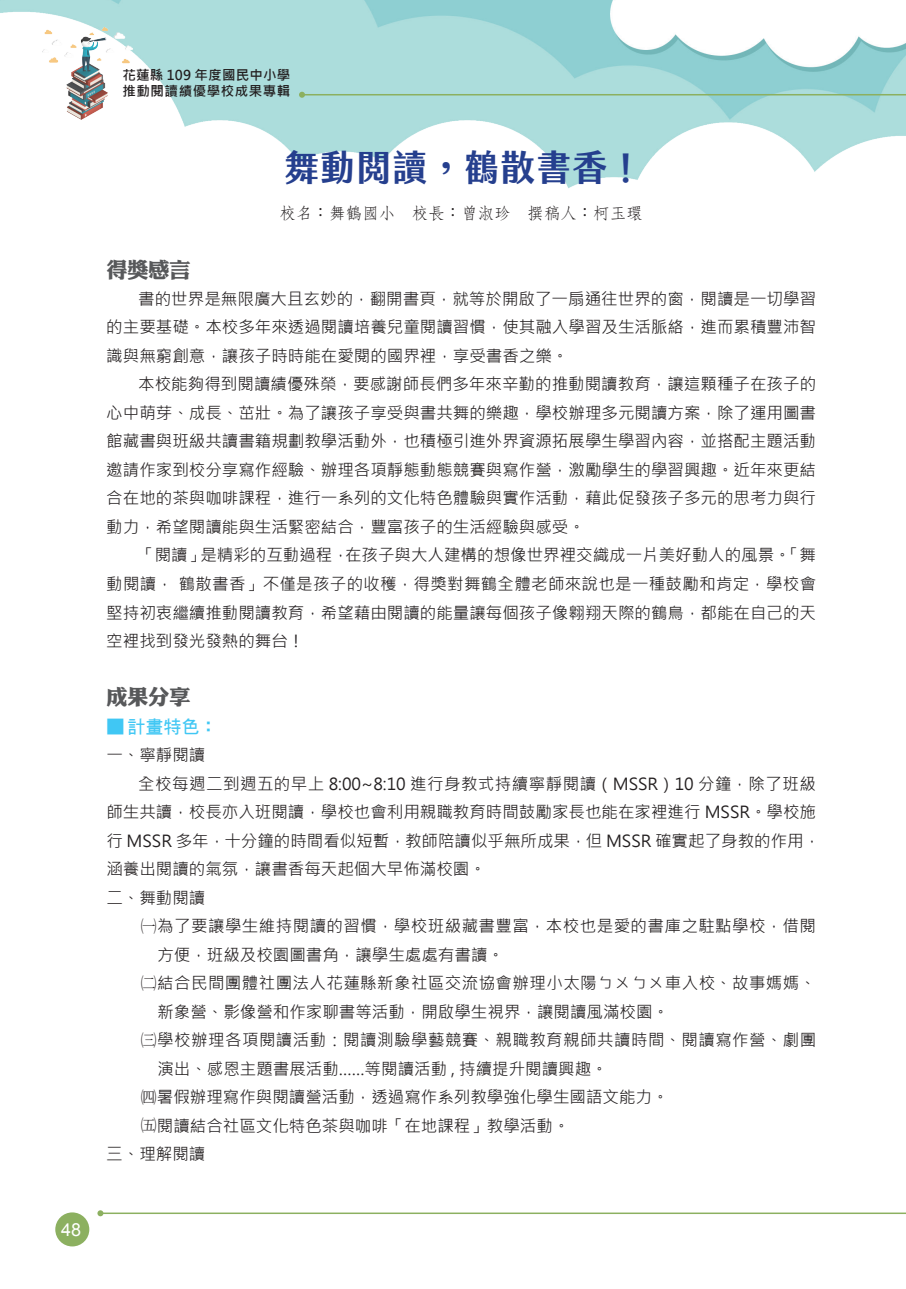
<style>
.page{position:relative;width:906px;height:1289px;background:#fff}
.page>*{position:absolute;margin:0;border:0;box-sizing:border-box;transform-origin:0 0}
.t1{font:36px "jf jinxuan fresh 2.2 bold";color:#253f8e}
.t2{font:21px "DF Li King Hei XB WIN BF";color:#57585a}
.t3{font:18px "DF Hei Bd HK BF";color:#40c7f4}
.t4{font:18px "Arial";color:#fff}
.t5{font:16.5px/28.5px "Microsoft Jheng Hei";color:#231f20;text-align:justify}
.t6{font:16.5px "Microsoft Jheng Hei";letter-spacing:.025em;color:#231f20}
.t7{font:16.5px "Microsoft Jheng Hei";letter-spacing:.03em;color:#231f20}
.t8{font:16.5px "DF Fang Song W4 HKP BF";color:#231f20}
.t9{font:700 13.5px/16.2px "Microsoft Jheng Hei";letter-spacing:.04em;color:#231f20}
.s1{font-family:"DF Hei Bd HKP BF"}
.s2{font-family:"MS Mincho"}
</style>
<div class="page">
<img style="left:0;top:0;width:906px;height:189px">
<div style="left:55px;top:1212px;width:34px;height:34px;background:#8cb060;border-radius:50%"></div>
<hr style="left:302px;top:94px;width:604px;height:1px;background:#8cb060">
<svg style="left:299px;top:92px;width:6px;height:6px"></svg>
<hr style="left:100px;top:1212px;width:806px;height:1px;background:#8cb060">
<svg style="left:97px;top:1210px;width:6px;height:6px"></svg>
<img style="left:43px;top:28px;width:89px;height:91px">
<p class="t4" style="left:61px;top:1217px;width:22px">48</p>
<p class="t9" style="left:122px;top:67px;width:169px">花蓮縣 109 年度國民中小學推動閱讀績優學校成果專輯</p>
<h1 class="t1" style="left:284px;top:147px;width:361px">舞動閱讀，鶴散書香！</h1>
<p class="t8" style="left:280px;top:205px;width:365px">校名：舞鶴國小　校長：曾淑珍　撰稿人：柯玉環</p>
<p class="t2" style="left:106px;top:259px;width:85px">得獎感言</p>
<p class="t5" style="left:106px;top:284px;width:711px;text-indent:32px">書的世界是無限廣大且玄妙的，翻開書頁，就等於開啟了一扇通往世界的窗，閱讀是一切學習的主要基礎。本校多年來透過閱讀培養兒童閱讀習慣，使其融入學習及生活脈絡，進而累積豐沛智識與無窮創意，讓孩子時時能在愛閱的國界裡，享受書香之樂。</p>
<p class="t5" style="left:106px;top:370px;width:711px;text-indent:32px">本校能夠得到閱讀績優殊榮，要感謝師長們多年來辛勤的推動閱讀教育，讓這顆種子在孩子的心中萌芽、成長、茁壯。為了讓孩子享受與書共舞的樂趣，學校辦理多元閱讀方案，除了運用圖書館藏書與班級共讀書籍規劃教學活動外，也積極引進外界資源拓展學生學習內容，並搭配主題活動邀請作家到校分享寫作經驗、辦理各項靜態動態競賽與寫作營，激勵學生的學習興趣。近年來更結合在地的茶與咖啡課程，進行一系列的文化特色體驗與實作活動，藉此促發孩子多元的思考力與行動力，希望閱讀能與生活緊密結合，豐富孩子的生活經驗與感受。</p>
<p class="t5" style="left:106px;top:541px;width:711px;text-indent:32px">「閱讀」是精彩的互動過程，在孩子與大人建構的想像世界裡交織成一片美好動人的風景。「舞動閱讀， 鶴散書香」不僅是孩子的收穫，得獎對舞鶴全體老師來說也是一種鼓勵和肯定，學校會堅持初衷繼續推動閱讀教育，希望藉由閱讀的能量讓每個孩子像翱翔天際的鶴鳥，都能在自己的天空裡找到發光發熱的舞台！</p>
<p class="t2" style="left:106px;top:686px;width:85px">成果分享</p>
<p class="t3" style="left:106px;top:718px;width:113px"><span class="s1">■</span> 計畫特色：</p>
<p class="t5" style="left:106px;top:740px;width:100px">一、寧靜閱讀</p>
<p class="t7" style="left:138px;top:773px;width:679px">全校每週二到週五的早上 8:00~8:10 進行身教式持續寧靜閱讀（MSSR）10 分鐘，除了班級</p>
<p class="t5" style="left:106px;top:797px;width:711px">師生共讀，校長亦入班閱讀，學校也會利用親職教育時間鼓勵家長也能在家裡進行 MSSR。學校施</p>
<p class="t5" style="left:106px;top:826px;width:715px">行 MSSR 多年，十分鐘的時間看似短暫，教師陪讀似乎無所成果，但 MSSR 確實起了身教的作用，</p>
<p class="t5" style="left:106px;top:854px;width:381px">涵養出閱讀的氣氛，讓書香每天起個大早佈滿校園。</p>
<p class="t5" style="left:106px;top:883px;width:100px">二、舞動閱讀</p>
<p class="t6" style="left:140px;top:915px;width:677px"><span class="s2">㈠</span>為了要讓學生維持閱讀的習慣，學校班級藏書豐富，本校也是愛的書庫之駐點學校，借閱</p>
<p class="t5" style="left:157px;top:940px;width:348px">方便，班級及校園圖書角，讓學生處處有書讀。</p>
<p class="t6" style="left:140px;top:972px;width:677px"><span class="s2">㈡</span>結合民間團體社團法人花蓮縣新象社區交流協會辦理小太陽ㄅㄨㄅㄨ車入校、故事媽媽、</p>
<p class="t5" style="left:157px;top:997px;width:513px">新象營、影像營和作家聊書等活動，開啟學生視界，讓閱讀風滿校園。</p>
<p class="t6" style="left:140px;top:1029px;width:677px"><span class="s2">㈢</span>學校辦理各項閱讀活動：閱讀測驗學藝競賽、親職教育親師共讀時間、閱讀寫作營、劇團</p>
<p class="t5" style="left:157px;top:1054px;width:452px">演出、感恩主題書展活動……等閱讀活動 , 持續提升閱讀興趣。</p>
<p class="t5" style="left:140px;top:1082px;width:530px"><span class="s2">㈣</span>暑假辦理寫作與閱讀營活動，透過寫作系列教學強化學生國語文能力。</p>
<p class="t5" style="left:140px;top:1111px;width:431px"><span class="s2">㈤</span>閱讀結合社區文化特色茶與咖啡「在地課程」教學活動。</p>
<p class="t5" style="left:106px;top:1139px;width:100px">三、理解閱讀</p>
</div>
